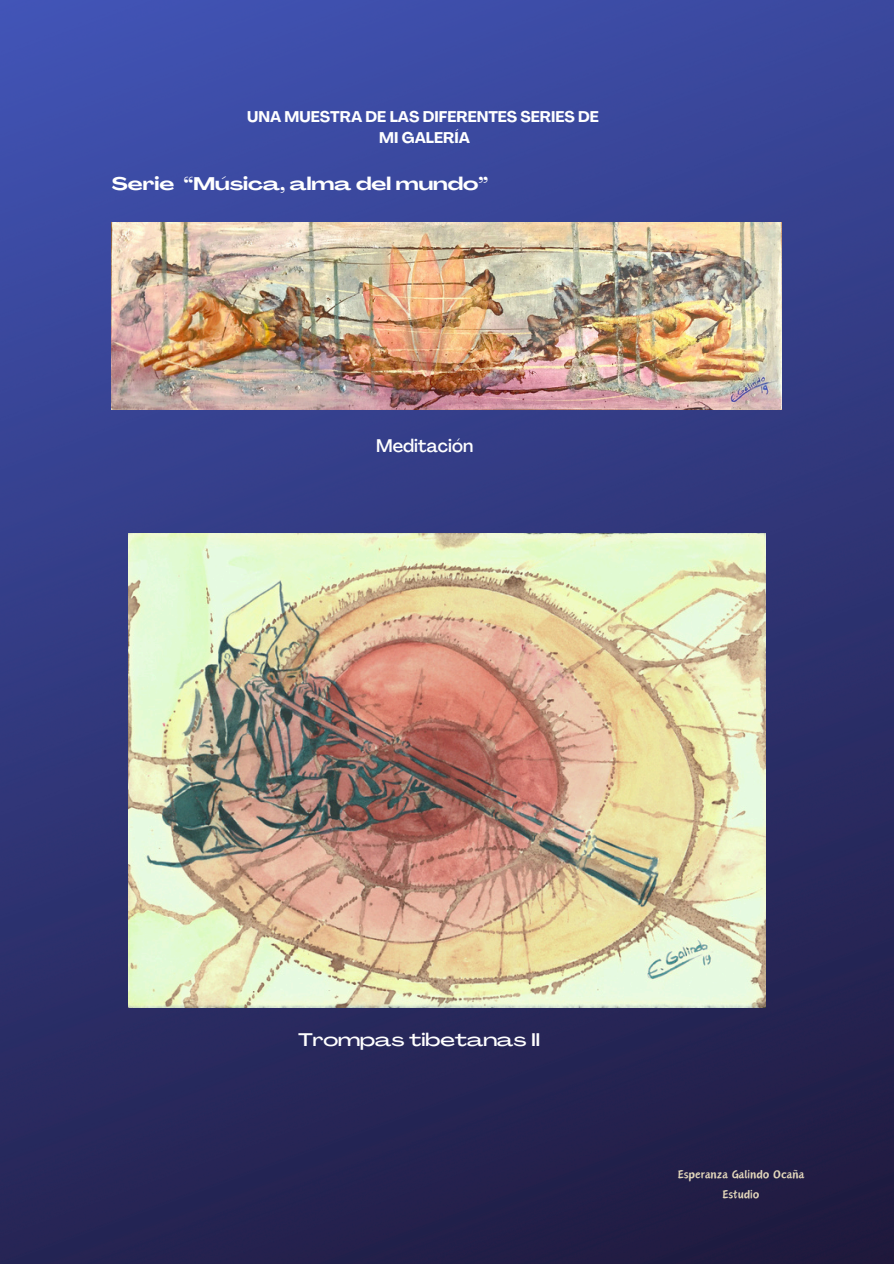
<style>
.page{position:relative;width:894px;height:1264px;background:#fff}
.page>*{position:absolute;margin:0;border:0;box-sizing:border-box;transform-origin:0 0}
.t1{font:700 18px "Agrandir Grand";color:#fff}
.t2{font:500 18px "Agrandir Grand";color:#fff}
.t3{font:500 18px "Agrandir";color:#fff}
.t4{font:700 15.3px/21px "Agrandir";color:#fff;text-align:center}
.t5{font:14.7px/20.4px "Canva Oriental Brush";color:#e3d7bb;text-align:center}
</style>
<div class="page">
<img style="left:0;top:0;width:893px;height:1263px">
<img style="left:112px;top:223px;width:669px;height:187px">
<img style="left:128px;top:534px;width:637px;height:473px">
<p class="t4" style="left:247px;top:107px;width:353px">UNA MUESTRA DE LAS DIFERENTES SERIES DE<br>MI GALERÍA</p>
<p class="t1" style="left:112px;top:176px;width:377px">Serie “Música, alma del mundo”</p>
<p class="t3" style="left:376px;top:439px;width:99px">Meditación</p>
<p class="t2" style="left:298px;top:1032px;width:243px">Trompas tibetanas II</p>
<p class="t5" style="left:677px;top:1164px;width:128px">Esperanza Galindo Ocaña<br>Estudio</p>
</div>
